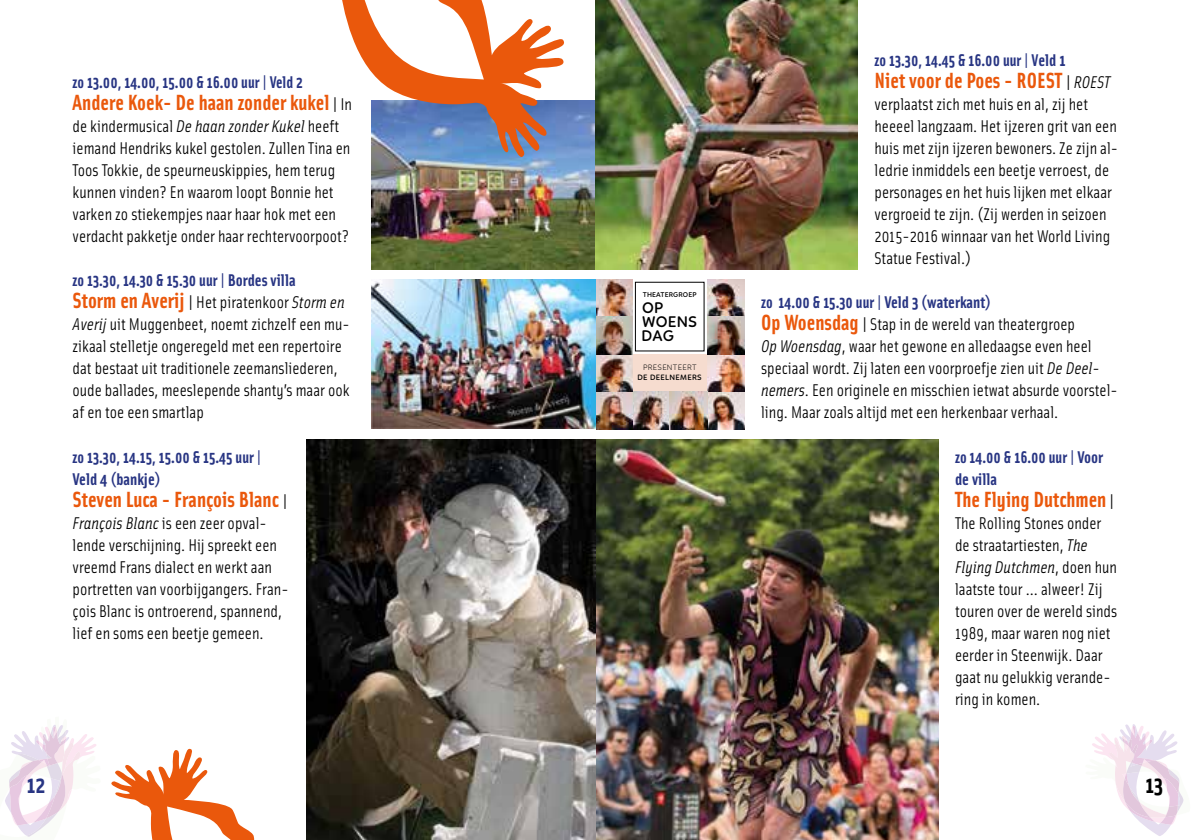
<style>
.page{position:relative;width:1191px;height:840px;background:#fff}
.page>*{position:absolute;margin:0;border:0;box-sizing:border-box;transform-origin:0 0}
.t1{font:700 24px "Solex";color:#283583}
.t2{font:700 24px "Solex";color:#000}
.t3{font:700 22px "Solex";color:#ea580c}
.t4{font:17px/22px "Solex";color:#000}
.t5{font:700 17px/22px "Solex";color:#283583;scale:.95 1}
.t6{font:600 15.8px/14.2px "Linotte";letter-spacing:.015em;color:#000}
.t7{font:600 8px "Linotte";letter-spacing:.04em;color:#000}
.t8{font:300 8px "Linotte";letter-spacing:.04em;color:#000}
.t9{font:600 7.2px "Linotte";letter-spacing:.02em;color:#000}
.s1{font-weight:400;font-size:17px;color:#000}
.s2{font-style:italic}
.s3{font-weight:700;color:#283583}
.s4{font-weight:700;font-size:22px;color:#ea580c}
.s5{font-weight:400;font-style:italic;font-size:17px;color:#000}
</style>
<div class="page">
<img style="left:371px;top:101px;width:224px;height:168px">
<img style="left:307px;top:439px;width:631px;height:400px">
<img style="left:595px;top:0;width:262px;height:269px">
<svg style="left:1092px;top:724px;width:92px;height:111px"></svg>
<svg style="left:5px;top:725px;width:91px;height:112px"></svg>
<svg style="left:342px;top:0;width:225px;height:158px"></svg>
<img style="left:371px;top:279px;width:226px;height:149px">
<div style="left:632px;top:354px;width:75px;height:39px;background:#f6dccf"></div>
<img style="left:597px;top:392px;width:110px;height:37px">
<img style="left:707px;top:279px;width:37px;height:150px">
<img style="left:597px;top:279px;width:35px;height:113px">
<svg style="left:111px;top:748px;width:144px;height:91px"></svg>
<p class="t5" style="left:73px;top:72px;width:244px">zo 13.00, 14.00, 15.00 &amp; 16.00 uur | Veld 2</p>
<p class="t3" style="left:73px;top:93px;width:281px">Andere Koek- De haan zonder kukel <span class="s1">| In</span></p>
<p class="t4" style="left:73px;top:116px;width:279px">de kindermusical <span class="s2">De haan zonder Kukel</span> heeft iemand Hendriks kukel gestolen. Zullen Tina en Toos Tokkie, de speurneuskippies, hem terug kunnen vinden? En waarom loopt Bonnie het varken zo stiekempjes naar haar hok met een verdacht pakketje onder haar rechtervoorpoot?</p>
<p class="t4" style="left:73px;top:270px;width:278px"><span class="s3">zo 13.30, 14.30 &amp; 15.30 uur | Bordes villa<br></span><span class="s4">Storm en Averij</span> | Het piratenkoor <span class="s2">Storm en Averij</span> uit Muggenbeet, noemt zichzelf een mu&shy;zikaal stelletje ongeregeld met een repertoire dat bestaat uit traditionele zeemansliederen, oude ballades, meeslepende shanty’s maar ook af en toe een smartlap</p>
<p class="t5" style="left:73px;top:446px;width:200px">zo 13.30, 14.15, 15.00 &amp; 15.45 uur |<br>Veld 4 (bankje)</p>
<p class="t3" style="left:73px;top:489px;width:216px">Steven Luca - François Blanc <span class="s1">|</span></p>
<p class="t4" style="left:73px;top:512px;width:217px"><span class="s2">François Blanc</span> is een zeer opval&shy;lende verschijning. Hij spreekt een vreemd Frans dialect en werkt aan portretten van voorbijgangers. Fran&shy;çois Blanc is ontroerend, spannend, lief en soms een beetje gemeen.</p>
<p class="t9" style="left:643px;top:289px;width:55px">THEATERGROEP</p>
<p class="t6" style="left:641px;top:300px;width:57px">OP<br>WOENS<br>DAG</p>
<p class="t8" style="left:643px;top:362px;width:55px">PRESENTEERT</p>
<p class="t7" style="left:637px;top:372px;width:66px">DE DEELNEMERS</p>
<p class="t5" style="left:874px;top:50px;width:203px">zo 13.30, 14.45 &amp; 16.00 uur | Veld 1</p>
<p class="t3" style="left:874px;top:71px;width:238px">Niet voor de Poes - ROEST <span class="s1">|</span> <span class="s5">ROEST</span></p>
<p class="t4" style="left:874px;top:94px;width:245px">verplaatst zich met huis en al, zij het heeeel langzaam. Het ijzeren grit van een huis met zijn ijzeren bewoners. Ze zijn al&shy;ledrie inmiddels een beetje verroest, de personages en het huis lijken met elkaar vergroeid te zijn. (Zij werden in seizoen 2015-2016 winnaar van het World Living Statue Festival.)</p>
<p class="t4" style="left:761px;top:292px;width:358px"><span class="s3">zo 14.00 &amp; 15.30 uur | Veld 3 (waterkant)<br></span><span class="s4">Op Woensdag</span> | Stap in de wereld van theatergroep<br><span class="s2">Op Woensdag</span>, waar het gewone en alledaagse even heel speciaal wordt. Zij laten een voorproefje zien uit <span class="s2">De Deel&shy;nemers</span>. Een originele en misschien ietwat absurde voorstel&shy;ling. Maar zoals altijd met een herkenbaar verhaal.</p>
<p class="t5" style="left:955px;top:446px;width:157px">zo 14.00 &amp; 16.00 uur | Voor de villa</p>
<p class="t3" style="left:955px;top:489px;width:160px">The Flying Dutchmen <span class="s1">|</span></p>
<p class="t4" style="left:955px;top:512px;width:164px">The Rolling Stones onder de straatartiesten, <span class="s2">The<br>Flying Dutchmen</span>, doen hun laatste tour ... alweer! Zij touren over de wereld sinds<br>1989, maar waren nog niet eerder in Steenwijk. Daar gaat nu gelukkig verande&shy;ring in komen.</p>
<h1 class="t1" style="left:27px;top:773px;width:20px">12</h1>
<h1 class="t2" style="left:1145px;top:773px;width:19px">13</h1>
</div>
